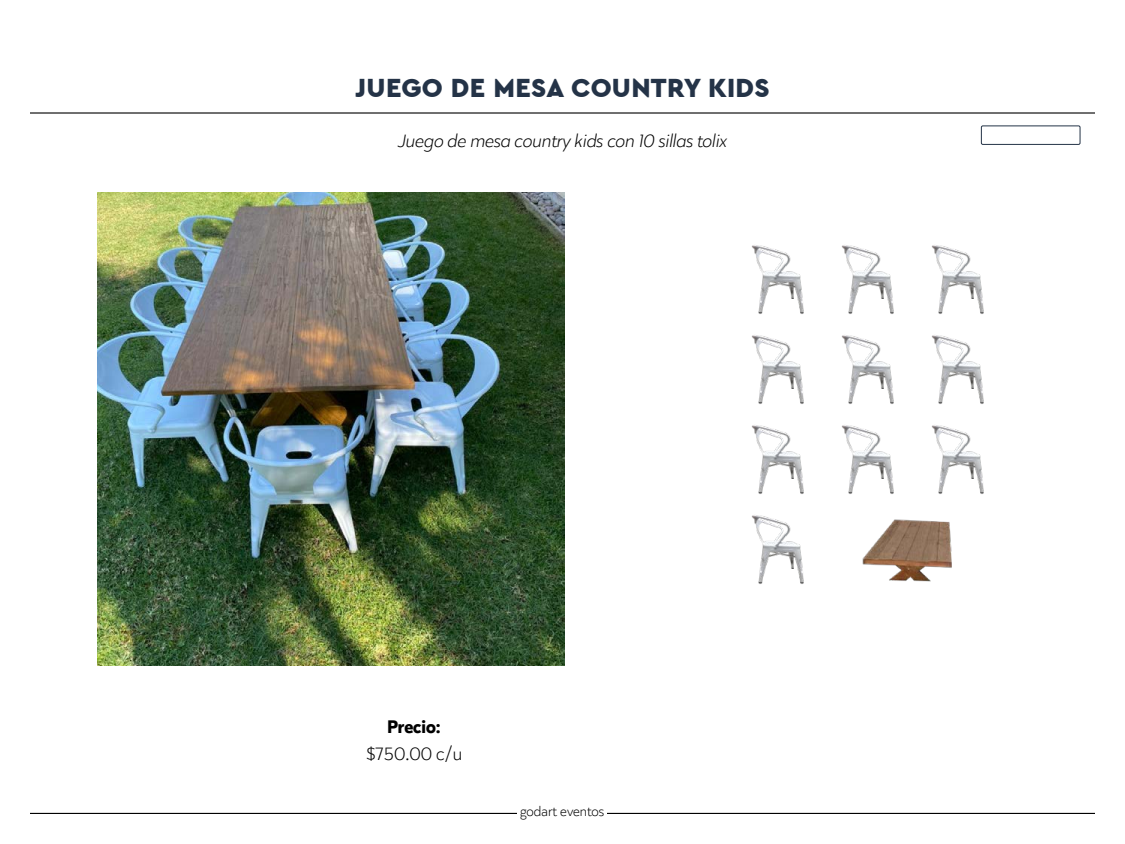
<style>
.page{position:relative;width:1125px;height:844px;background:#fff}
.page>*{position:absolute;margin:0;border:0;box-sizing:border-box;transform-origin:0 0}
.t1{font:900 27px "Cera Basic";letter-spacing:.01em;color:#243347}
.t2{font:italic 300 18px "Karu";color:#000}
.t3{font:300 18px "Karu";color:#000}
.t4{font:700 18px "Karu";color:#000}
.t5{font:300 13.5px "Karu";color:#000}
</style>
<div class="page">
<hr style="left:30px;top:112px;width:1065px;height:2px;background:#000">
<hr style="left:30px;top:813px;width:1065px;height:1px;background:#000">
<div style="left:518px;top:803px;width:90px;height:24px;background:#fff"></div>
<img style="left:97px;top:192px;width:468px;height:474px">
<img style="left:751px;top:245px;width:53px;height:339px">
<img style="left:841px;top:245px;width:143px;height:249px">
<img style="left:862px;top:519px;width:90px;height:63px">
<div style="left:981px;top:125px;width:99px;height:20px;border:1px solid #243347"></div>
<h1 class="t1" style="left:356px;top:72px;width:415px">JUEGO DE MESA COUNTRY KIDS</h1>
<p class="t2" style="left:398px;top:129px;width:331px">Juego de mesa country kids con 10 sillas tolix</p>
<p class="t4" style="left:387px;top:714px;width:56px">Precio:</p>
<p class="t3" style="left:367px;top:741px;width:97px">$750.00 c/u</p>
<p class="t5" style="left:521px;top:802px;width:85px">godart eventos</p>
</div>
